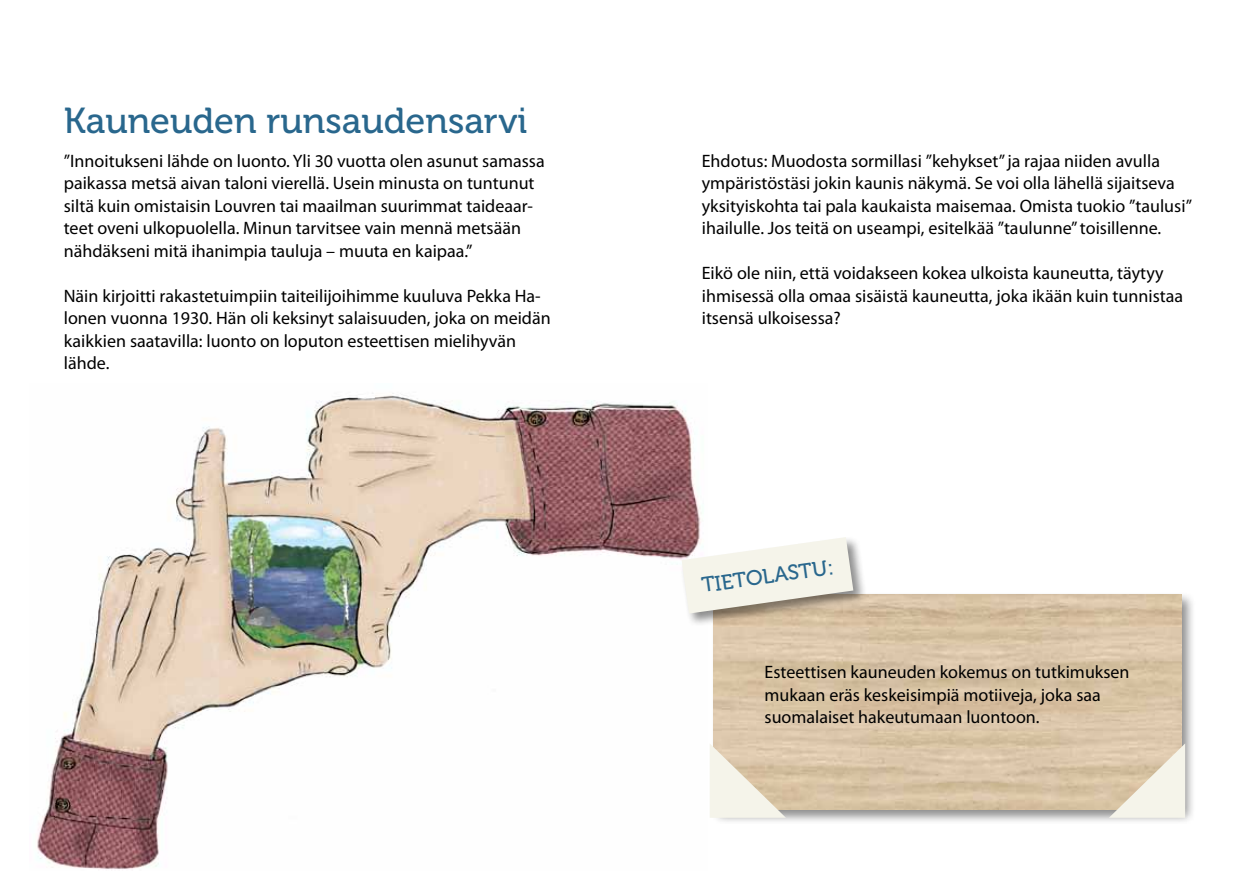
<style>
.page{position:relative;width:1259px;height:893px;background:#fff}
.page>*{position:absolute;margin:0;border:0;box-sizing:border-box;transform-origin:0 0}
.t1{font:36px "Museo 500";color:#29678d}
.t2{font:21px "Museo 500";color:#29678d}
.t3{font:18px/22.5px "Myriad Pro";color:#000}
</style>
<div class="page">
<img style="left:37px;top:393px;width:665px;height:477px">
<div style="left:710px;top:592px;width:486px;height:232px;background:#000;opacity:.45"></div>
<img style="left:713px;top:594px;width:468px;height:215px">
<svg style="left:1109px;top:743px;width:76px;height:75px;background:#e7dcc9"></svg>
<svg style="left:710px;top:743px;width:76px;height:75px;background:#e7dcc8"></svg>
<div style="left:680px;top:535px;width:187px;height:92px;background:#000;opacity:.45"></div>
<svg style="left:681px;top:537px;width:172px;height:77px;background:#e7e3d9"></svg>
<h1 class="t1" style="left:64px;top:101px;width:465px">Kauneuden runsaudensarvi</h1>
<p class="t3" style="left:64px;top:149px;width:482px">”Innoitukseni lähde on luonto. Yli 30 vuotta olen asunut samassa paikassa metsä aivan taloni vierellä. Usein minusta on tuntunut siltä kuin omistaisin Louvren tai maailman suurimmat taideaar&shy;teet oveni ulkopuolella. Minun tarvitsee vain mennä metsään nähdäkseni mitä ihanimpia tauluja – muuta en kaipaa.”</p>
<p class="t3" style="left:64px;top:284px;width:488px">Näin kirjoitti rakastetuimpiin taiteilijoihimme kuuluva Pekka Ha&shy;lonen vuonna 1930. Hän oli keksinyt salaisuuden, joka on meidän kaikkien saatavilla: luonto on loputon esteettisen mielihyvän lähde.</p>
<p class="t3" style="left:702px;top:149px;width:492px">Ehdotus: Muodosta sormillasi ”kehykset” ja rajaa niiden avulla ympäristöstäsi jokin kaunis näkymä. Se voi olla lähellä sijaitseva yksityiskohta tai pala kaukaista maisemaa. Omista tuokio ”taulusi” ihailulle. Jos teitä on useampi, esitelkää ”taulunne” toisillenne.</p>
<p class="t3" style="left:702px;top:261px;width:483px">Eikö ole niin, että voidakseen kokea ulkoista kauneutta, täytyy ihmisessä olla omaa sisäistä kauneutta, joka ikään kuin tunnistaa itsensä ulkoisessa?</p>
<p class="t2" style="left:700px;top:574px;width:134px;rotate:-8deg">Tietolastu:</p>
<p class="t3" style="left:764px;top:661px;width:366px">Esteettisen kauneuden kokemus on tutkimuksen mukaan eräs keskeisimpiä motiiveja, joka saa suomalaiset hakeutumaan luontoon.</p>
</div>
